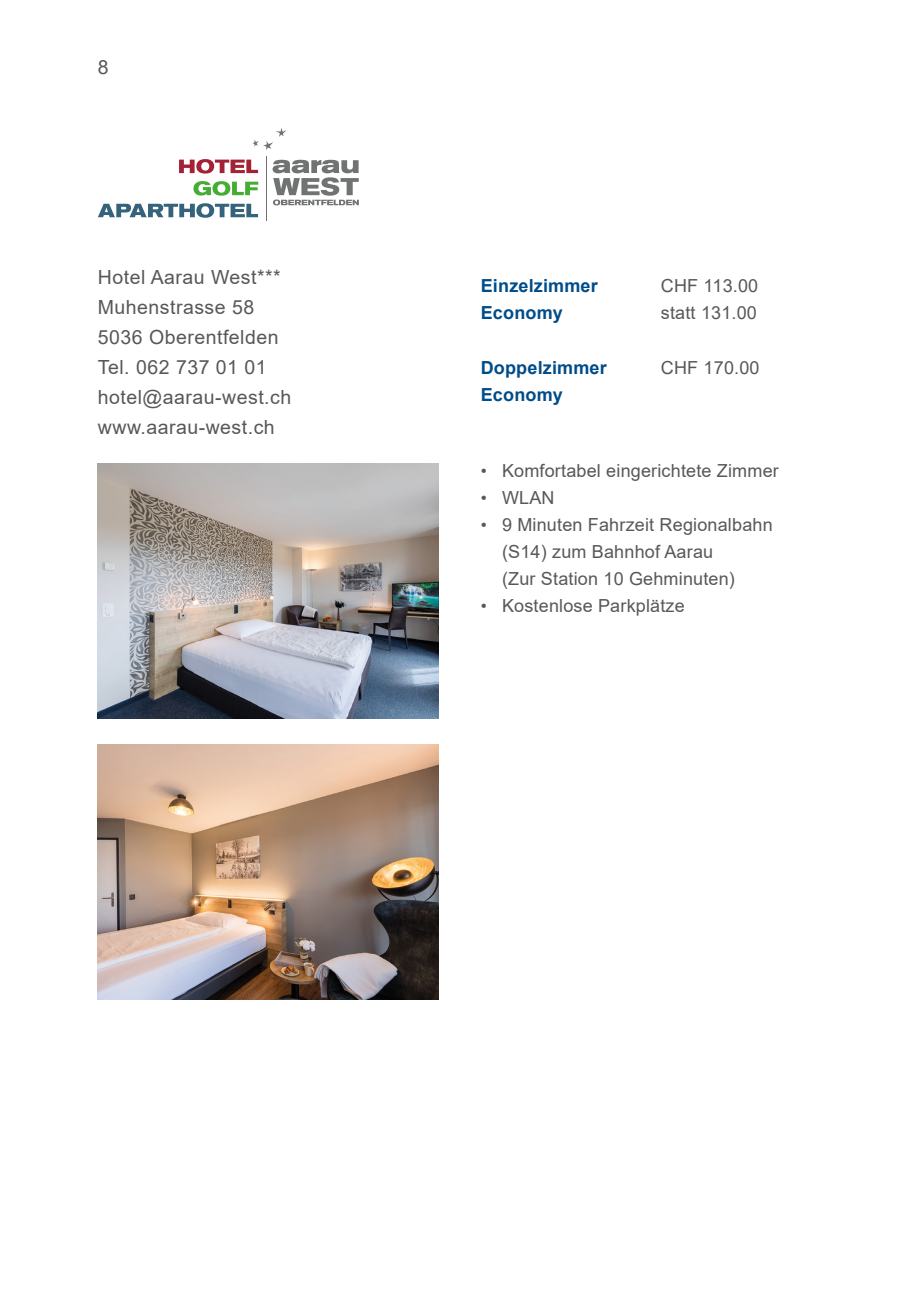
<style>
.page{position:relative;width:919px;height:1289px;background:#fff}
.page>*{position:absolute;margin:0;border:0;box-sizing:border-box;transform-origin:0 0}
.Grundtext_13_20{font:19.5px/30px "Arial";letter-spacing:.025em;color:#585858}
.Blocktext{font:18px/27px "Arial";letter-spacing:.01em;color:#585858}
.Blocktext-2{font:700 18px/27px "Arial";letter-spacing:.01em;color:#004c88}
.s1{font-size:17.25px}
</style>
<div class="page">
<img style="left:98px;top:463px;width:340px;height:256px">
<img style="left:98px;top:744px;width:340px;height:255px">
<svg style="left:252px;top:128px;width:35px;height:22px"></svg>
<hr style="left:266px;top:156px;width:1px;height:65px;background:#707372">
<svg style="left:179px;top:159px;width:79px;height:14px"></svg>
<svg style="left:193px;top:181px;width:65px;height:15px"></svg>
<svg style="left:98px;top:203px;width:160px;height:15px"></svg>
<svg style="left:272px;top:160px;width:87px;height:45px"></svg>
<p class="Grundtext_13_20" style="left:98px;top:52px;width:12px">8</p>
<p class="Grundtext_13_20" style="left:98px;top:262px;width:195px">Hotel Aarau West***<br>Muhenstrasse 58<br>5036 Oberentfelden<br>Tel. 062 737 01 01 hotel@aarau-west.ch www.aarau-west.ch</p>
<p class="Blocktext-2" style="left:480px;top:272px;width:119px">Einzelzimmer<br>Economy</p>
<p class="Blocktext" style="left:660px;top:272px;width:99px">CHF 113.00</p>
<p class="Blocktext" style="left:660px;top:299px;width:98px">statt 131.00</p>
<p class="Blocktext-2" style="left:480px;top:355px;width:128px">Doppelzimmer<br>Economy</p>
<p class="Blocktext" style="left:660px;top:354px;width:100px">CHF 170.00</p>
<p class="Blocktext" style="left:480px;top:457px;width:299px"><span class="s1">•</span> Komfortabel eingerichtete Zimmer</p>
<p class="Blocktext" style="left:480px;top:484px;width:75px"><span class="s1">•</span> WLAN</p>
<p class="Blocktext" style="left:502px;top:511px;width:272px;text-indent:-21px"><span class="s1">•</span> 9 Minuten Fahrzeit Regionalbahn (S14) zum Bahnhof Aarau<br>(Zur Station 10 Gehminuten)</p>
<p class="Blocktext" style="left:480px;top:592px;width:205px"><span class="s1">•</span> Kostenlose Parkplätze</p>
</div>
